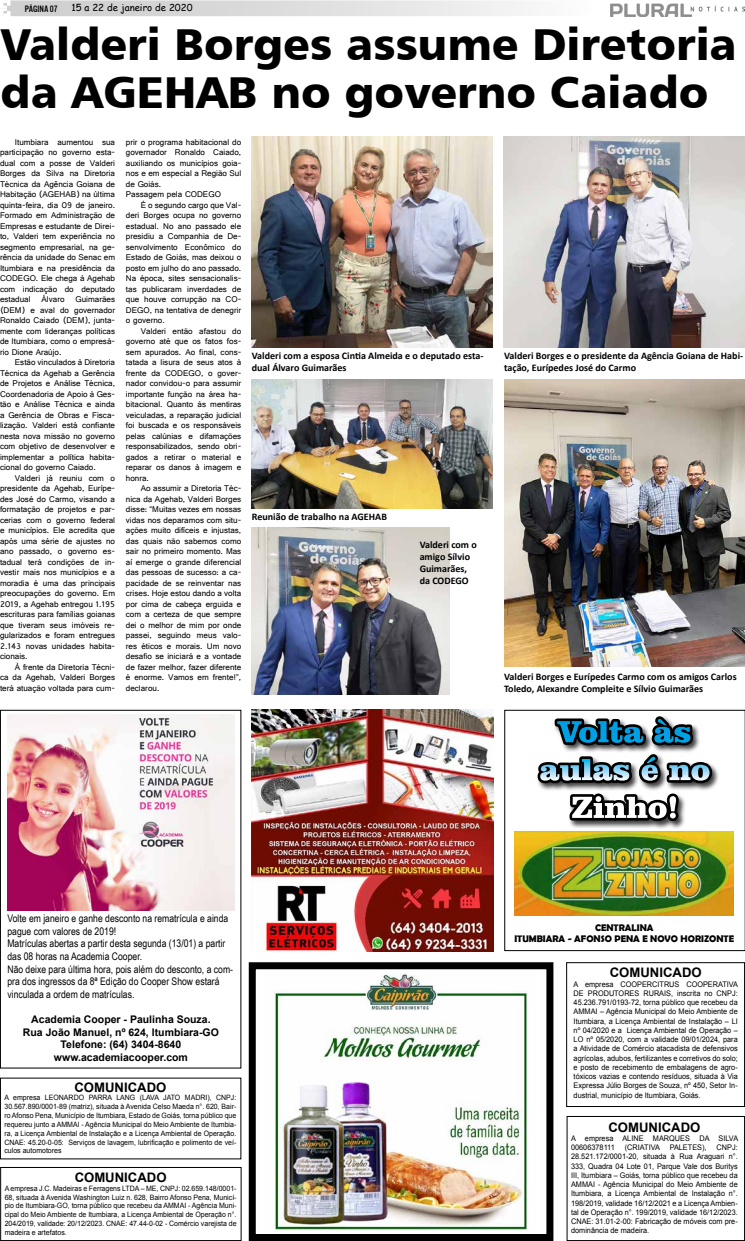
<style>
.page{position:relative;width:745px;height:1241px;background:#fff}
.page>*{position:absolute;margin:0;border:0;box-sizing:border-box;transform-origin:0 0}
.t1{font:44.62px/48.1px "Humanist 777 BT Black B";color:#000}
.t2{font:900 31.5px/37.8px "Clarendon BT";color:#fff;text-align:center}
.t3{font:700 13.12px "Arial";color:#000}
.t4{font:10.5px/12.6px "Arial Narrow";color:#000}
.t5{font:700 10.5px/12.6px "Arial";color:#000;text-align:center}
.t6{font:700 10.06px/12.1px "Calibri";color:#000}
.t7{font:700 9.62px/11.5px "Berlin Sans FB Demi";color:#000;text-align:center}
.t8{font:9.62px "Comic Sans MS";color:#000}
.t9{font:9.62px "U.S.101";color:#000}
.t10{font:8.75px/10.5px "Gautami";color:#000;text-align:justify}
.t11{font:7.7px/9.3px "Arial";color:#000;text-align:justify;scale:.95 1}
.t12{font:7.35px/8.8px "Arial";color:#000;text-align:justify;scale:.95 1}
</style>
<div class="page">
<img style="left:610px;top:3px;width:134px;height:14px">
<svg style="left:3px;top:0;width:521px;height:16px;background:#dedede"></svg>
<img style="left:252px;top:527px;width:197px;height:167px">
<img style="left:252px;top:136px;width:240px;height:211px">
<img style="left:503px;top:136px;width:241px;height:211px">
<img style="left:252px;top:380px;width:240px;height:128px">
<img style="left:504px;top:380px;width:240px;height:286px">
<div style="left:0;top:709px;width:241px;height:359px;border:1px solid #000"></div>
<img style="left:7px;top:714px;width:227px;height:196px">
<img style="left:252px;top:709px;width:241px;height:241px">
<div style="left:0;top:1166px;width:241px;height:74px;border:1px solid #000"></div>
<img style="left:504px;top:709px;width:240px;height:241px">
<div style="left:248px;top:962px;width:305px;height:278px;border:7px solid #000"></div>
<div style="left:566px;top:962px;width:178px;height:144px;border:1px solid #000"></div>
<img style="left:274px;top:973px;width:254px;height:257px">
<p class="t9" style="left:25px;top:3px;width:35px">PÁGINA 07</p>
<p class="t8" style="left:71px;top:1px;width:122px">15 a 22 de janeiro de 2020</p>
<h1 class="t1" style="left:0;top:19px;width:737px">Valderi Borges assume Diretoria da AGEHAB no governo Caiado</h1>
<p class="t10" style="left:126px;top:136px;width:117px;text-align:left">prir o programa habitacional do governador Ronaldo Caiado, auxiliando os municípios goia&shy;nos e em especial a Região Sul de Goiás.<br>Passagem pela CODEGO</p>
<p class="t10" style="left:126px;top:199px;width:117px;text-indent:15px">É o segundo cargo que Val&shy;deri Borges ocupa no governo estadual. No ano passado ele presidiu a Companhia de De&shy;senvolvimento Econômico do Estado de Goiás, mas deixou o posto em julho do ano passado.<br>Na época, sites sensacionalis&shy;tas publicaram inverdades de que houve corrupção na CO-DEGO, na tentativa de denegrir o governo.</p>
<p class="t10" style="left:126px;top:325px;width:117px;text-indent:15px">Valderi então afastou do governo até que os fatos fos&shy;sem apurados. Ao final, cons&shy;tatada a lisura de seus atos à frente da CODEGO, o gover&shy;nador convidou-o para assumir importante função na área ha&shy;bitacional. Quanto às mentiras veiculadas, a reparação judicial foi buscada e os responsáveis pelas calúnias e difamações responsabilizados, sendo obri&shy;gados a retirar o material e reparar os danos à imagem e honra.</p>
<p class="t10" style="left:126px;top:483px;width:117px;text-indent:15px">Ao assumir a Diretoria Téc&shy;nica da Agehab, Valderi Borges disse: “Muitas vezes em nossas vidas nos deparamos com situ&shy;ações muito difíceis e injustas, das quais não sabemos como sair no primeiro momento. Mas aí emerge o grande diferencial das pessoas de sucesso: a ca&shy;pacidade de se reinventar nas crises. Hoje estou dando a volta por cima de cabeça erguida e com a certeza de que sempre dei o melhor de mim por onde passei, seguindo meus valo&shy;res éticos e morais. Um novo desafio se iniciará e a vontade de fazer melhor, fazer diferente é enorme. Vamos em frente!”, declarou.</p>
<p class="t10" style="left:0;top:136px;width:117px;text-indent:15px">Itumbiara aumentou sua participação no governo esta&shy;dual com a posse de Valderi Borges da Silva na Diretoria Técnica da Agência Goiana de Habitação (AGEHAB) na última quinta-feira, dia 09 de janeiro.<br>Formado em Administração de Empresas e estudante de Direi&shy;to, Valderi tem experiência no segmento empresarial, na ge&shy;rência da unidade do Senac em Itumbiara e na presidência da CODEGO. Ele chega à Agehab com indicação do deputado estadual Álvaro Guimarães (DEM) e aval do governador Ronaldo Caiado (DEM), junta&shy;mente com lideranças políticas de Itumbiara, como o empresá&shy;rio Dione Araújo.</p>
<p class="t10" style="left:0;top:357px;width:116px;text-indent:15px">Estão vinculados à Diretoria Técnica da Agehab a Gerência de Projetos e Análise Técnica, Coordenadoria de Apoio à Ges&shy;tão e Análise Técnica e ainda a Gerência de Obras e Fisca&shy;lização. Valderi está confiante nesta nova missão no governo com objetivo de desenvolver e implementar a política habita&shy;cional do governo Caiado.</p>
<p class="t10" style="left:0;top:472px;width:117px;text-indent:15px">Valderi já reuniu com o presidente da Agehab, Eurípe&shy;des José do Carmo, visando a formatação de projetos e par&shy;cerias com o governo federal e municípios. Ele acredita que após uma série de ajustes no ano passado, o governo es&shy;tadual terá condições de in&shy;vestir mais nos municípios e a moradia é uma das principais preocupações do governo. Em 2019, a Agehab entregou 1.195 escrituras para famílias goianas que tiveram seus imóveis re&shy;gularizados e foram entregues 2.143 novas unidades habita&shy;cionais.</p>
<p class="t10" style="left:0;top:661px;width:116px;text-indent:15px">À frente da Diretoria Técni&shy;ca da Agehab, Valderi Borges terá atuação voltada para cum-</p>
<p class="t6" style="left:252px;top:350px;width:233px">Valderi com a esposa Cintia Almeida e o deputado esta&shy;dual Álvaro Guimarães</p>
<p class="t6" style="left:504px;top:350px;width:240px">Valderi Borges e o presidente da Agência Goiana de Habi&shy;tação, Eurípedes José do Carmo</p>
<p class="t6" style="left:252px;top:510px;width:137px">Reunião de trabalho na AGEHAB</p>
<p class="t6" style="left:419px;top:538px;width:59px">Valderi com o amigo Sílvio<br>Guimarães, da CODEGO</p>
<p class="t6" style="left:504px;top:670px;width:234px">Valderi Borges e Eurípedes Carmo com os amigos Carlos<br>Toledo, Alexandre Compleite e Sílvio Guimarães</p>
<p class="t4" style="left:7px;top:911px;width:227px">Volte em janeiro e ganhe desconto na rematrícula e ainda pague com valores de 2019!<br>Matrículas abertas a partir desta segunda (13/01) a partir das 08 horas na Academia Cooper.<br>Não deixe para última hora, pois além do desconto, a com&shy;pra dos ingressos da 8ª Edição do Cooper Show estará vinculada a ordem de matrículas.</p>
<p class="t5" style="left:23px;top:1013px;width:197px">Academia Cooper - Paulinha Souza.<br>Rua João Manuel, nº 624, Itumbiara-GO<br>Telefone: (64) 3404-8640 www.academiacooper.com</p>
<h3 class="t3" style="left:74px;top:1078px;width:93px">COMUNICADO</h3>
<p class="t12" style="left:4px;top:1093px;width:245px">A empresa LEONARDO PARRA LANG (LAVA JATO MADRI), CNPJ:<br>30.567.890/0001-89 (matriz), situada à Avenida Celso Maeda n°. 620, Bair&shy;ro Afonso Pena, Município de Itumbiara, Estado de Goiás, torna público que requereu junto a AMMAI - Agência Municipal do Meio Ambiente de Itumbia&shy;ra, a Licença Ambiental de Instalação e a Licença Ambiental de Operação.<br>CNAE: 45.20-0-05: Serviços de lavagem, lubrificação e polimento de veí&shy;culos automotores</p>
<h3 class="t3" style="left:75px;top:1168px;width:93px">COMUNICADO</h3>
<p class="t12" style="left:5px;top:1183px;width:245px">A empresa J.C. Madeiras e Ferragens LTDA – ME, CNPJ: 02.659.148/0001- 68, situada à Avenida Washington Luiz n. 628, Bairro Afonso Pena, Municí&shy;pio de Itumbiara-GO, torna público que recebeu da AMMAI - Agência Muni&shy;cipal do Meio Ambiente de Itumbiara, a Licença Ambiental de Operação n°.<br>204/2019, validade: 20/12/2023. CNAE: 47.44-0-02 - Comércio varejista de madeira e artefatos.</p>
<h2 class="t2" style="left:539px;top:711px;width:172px">Volta às aulas é no<br>Zinho!</h2>
<p class="t7" style="left:514px;top:921px;width:221px">CENTRALINA<br>ITUMBIARA - AFONSO PENA E NOVO HORIZONTE</p>
<h3 class="t3" style="left:609px;top:963px;width:93px">COMUNICADO</h3>
<p class="t11" style="left:573px;top:979px;width:175px">A empresa COOPERCITRUS COOPERATIVA DE PRODUTORES RURAIS, inscrita no CNPJ:<br>45.236.791/0193-72, torna público que recebeu da AMMAI – Agência Municipal do Meio Ambiente de Itumbiara, a Licença Ambiental de Instalação – LI nº 04/2020 e a Licença Ambiental de Operação – LO nº 05/2020, com a validade 09/01/2024, para a Atividade de Comércio atacadista de defensivos agrícolas, adubos, fertilizantes e corretivos do solo; e posto de recebimento de embalagens de agro&shy;tóxicos vazias e contendo resíduos, situada à Via Expressa Júlio Borges de Souza, nº 450, Setor In&shy;dustrial, município de Itumbiara, Goiás.</p>
<h3 class="t3" style="left:608px;top:1117px;width:93px">COMUNICADO</h3>
<p class="t11" style="left:570px;top:1133px;width:177px">A empresa ALINE MARQUES DA SILVA<br>00606378111</p>
<p class="t11" style="left:570px;top:1142px;width:177px;text-indent:145px">CNPJ:<br>28.521.172/0001-20, situada à Rua Araguari n°.<br>333, Quadra 04 Lote 01, Parque Vale dos Buritys III, Itumbiara – Goiás, torna público que recebeu da AMMAI - Agência Municipal do Meio Ambiente de Itumbiara, a Licença Ambiental de Instalação n°.<br>198/2019, validade 16/12/2021 e a Licença Ambien&shy;tal de Operação n°. 199/2019, validade 16/12/2023.<br>CNAE: 31.01-2-00: Fabricação de móveis com pre&shy;dominância de madeira.</p>
<p class="t11" style="left:624px;top:1142px;width:38px">(CRIATIVA</p>
<p class="t11" style="left:669px;top:1142px;width:40px">PALETES),</p>
</div>
